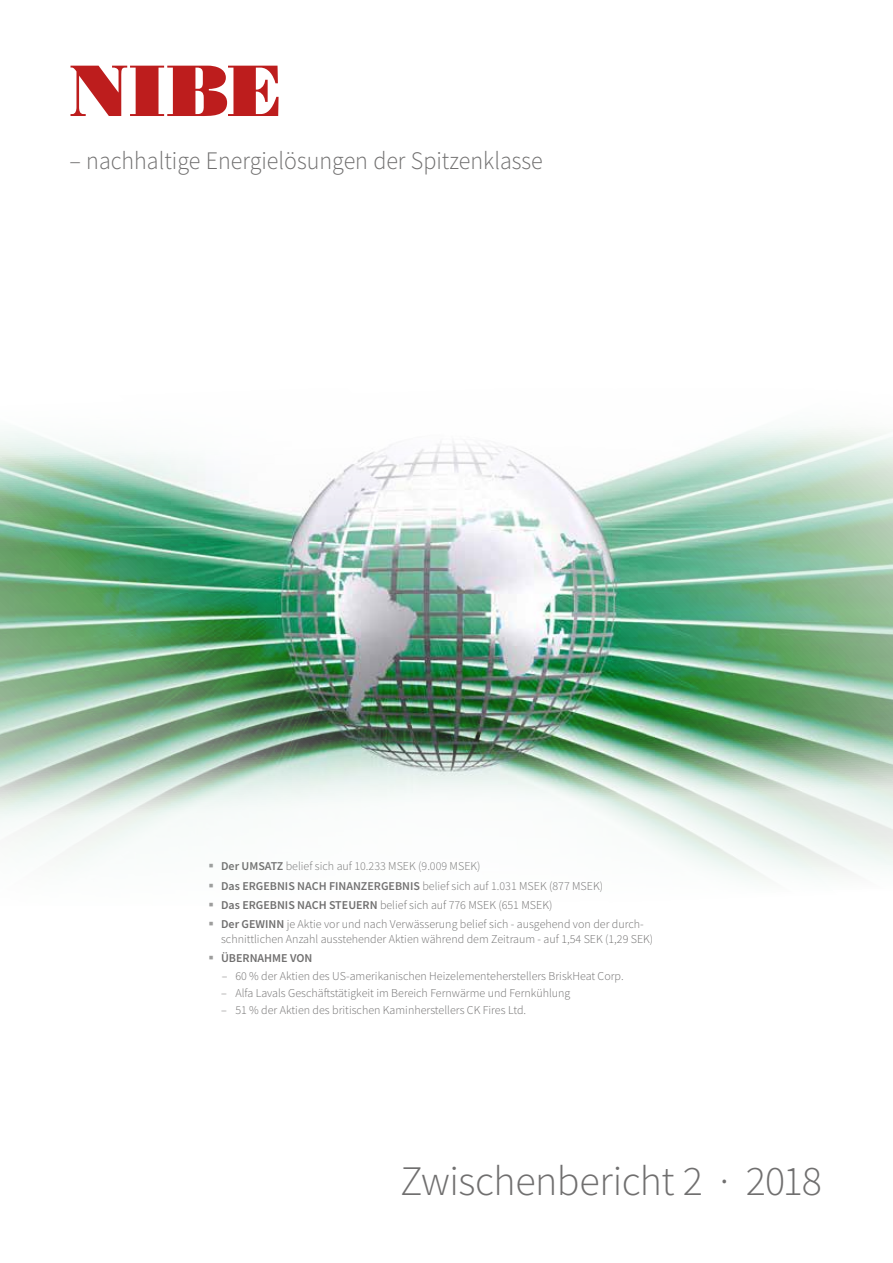
<style>
.page{position:relative;width:893px;height:1263px;background:#fff}
.page>*{position:absolute;margin:0;border:0;box-sizing:border-box;transform-origin:0 0}
.t1{font:300 42px "Source Sans Pro";letter-spacing:-.015em;color:#706f6f}
.t2{font:300 25.2px "Source Sans Pro";color:#706f6f;scale:.95 1}
.t3{font:300 12px/15px "Source Sans Pro";color:#706f6f}
.t4{font:600 12px "Source Sans Pro";color:#706f6f}
.s1{color:#9d9d9c}
.s2{font-weight:600}
</style>
<div class="page">
<svg style="left:71px;top:66px;width:208px;height:50px"></svg>
<img style="left:0;top:428px;width:893px;height:451px">
<h2 class="t2" style="left:69px;top:145px;width:500px">– nachhaltige Energielösungen der Spitzenklasse</h2>
<p class="t3" style="left:208px;top:859px;width:274px"><span class="s1">▪</span> <span class="s2">Der UMSATZ</span> belief sich auf 10.233 MSEK (9.009 MSEK)</p>
<p class="t3" style="left:208px;top:878px;width:396px"><span class="s1">▪</span> <span class="s2">Das ERGEBNIS NACH FINANZERGEBNIS</span> belief sich auf 1.031 MSEK (877 MSEK)</p>
<p class="t3" style="left:208px;top:897px;width:346px"><span class="s1">▪</span> <span class="s2">Das ERGEBNIS NACH STEUERN</span> belief sich auf 776 MSEK (651 MSEK)</p>
<p class="t3" style="left:221px;top:917px;width:434px;text-indent:-13px"><span class="s1">▪</span> <span class="s2">Der GEWINN</span> je Aktie vor und nach Verwässerung belief sich - ausgehend von der durch&shy;schnittlichen Anzahl ausstehender Aktien während dem Zeitraum - auf 1,54 SEK (1,29 SEK)</p>
<p class="t4" style="left:208px;top:950px;width:105px"><span class="s1">▪</span> ÜBERNAHME VON</p>
<p class="t3" style="left:222px;top:968px;width:403px">– 60 % der Aktien des US-amerikanischen Heizelementeherstellers BriskHeat Corp.</p>
<p class="t3" style="left:221px;top:985px;width:351px">– Alfa Lavals Geschäftstätigkeit im Bereich Fernwärme und Fernkühlung</p>
<p class="t3" style="left:221px;top:1002px;width:307px">– 51 % der Aktien des britischen Kaminherstellers CK Fires Ltd.</p>
<h1 class="t1" style="left:400px;top:1155px;width:423px">Zwischenbericht 2 · 2018</h1>
</div>
